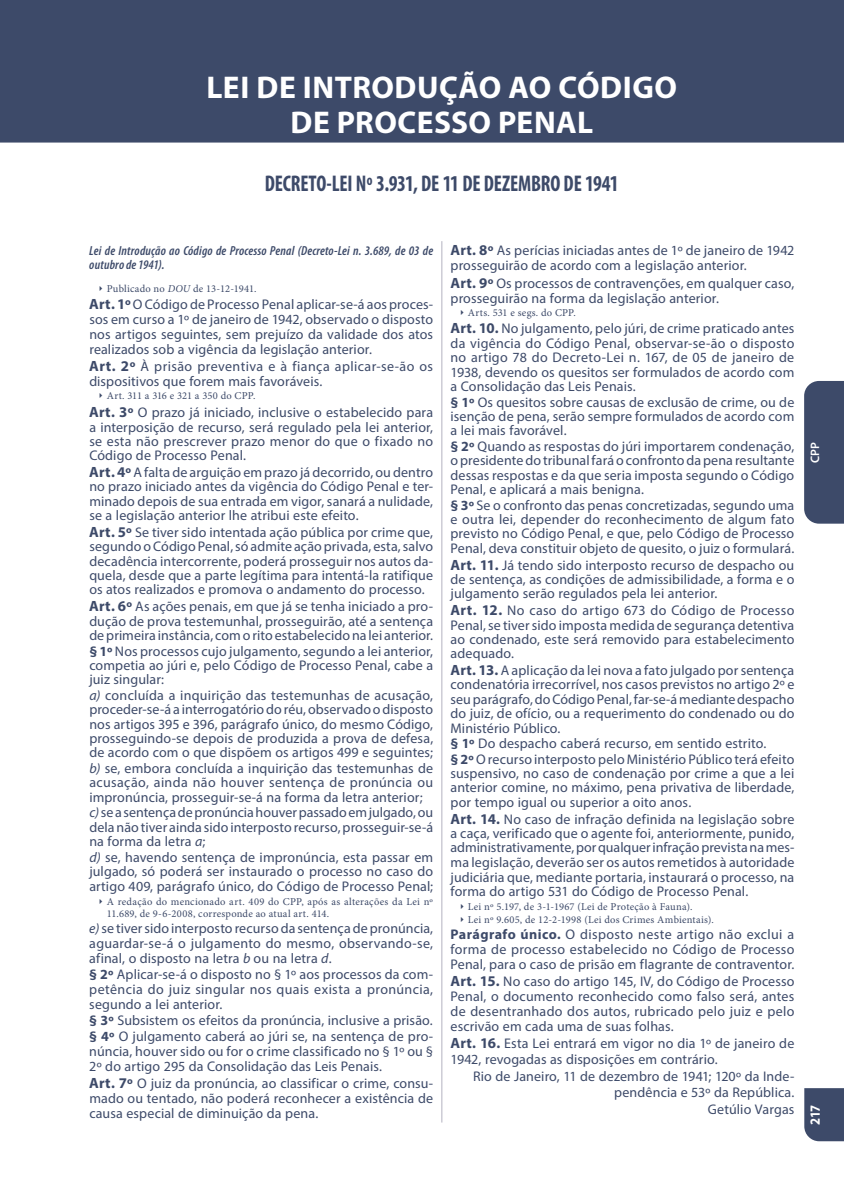
<style>
.page{position:relative;width:844px;height:1191px;background:#fff}
.page>*{position:absolute;margin:0;border:0;box-sizing:border-box;transform-origin:0 0}
.t1{font:700 31.5px/35px "Myriad Pro";letter-spacing:.015em;color:#fff;text-align:center}
.t2{font:700 condensed 22.75px "Myriad Pro";letter-spacing:-.01em;color:#3d4a69;scale:.91 1}
.t3{font:14px/14.7px "Myriad Pro";letter-spacing:.01em;color:#3d4a69;text-align:justify}
.t4{font:700 14px "Myriad Pro";color:#fff;scale:.9 1}
.t5{font:italic 600 condensed 13.12px/14px "Myriad Pro";letter-spacing:.015em;color:#3d4a69}
.t6{font:600 12.25px "Myriad Pro";color:#fff}
.t7{font:10.5px/12.2px "Minion Pro";letter-spacing:.02em;color:#3d4a69}
.t8{font:10.5px "Minion Pro";color:#3d4a69}
.s1{font-style:italic}
.s2{font-weight:700;font-size:14.88px}
.s3{font-weight:700}
</style>
<div class="page">
<div style="left:804px;top:1088px;width:39px;height:53px;background:#3d4a69"></div>
<div style="left:804px;top:381px;width:39px;height:142px;background:#3d4a69"></div>
<hr style="left:441px;top:241px;width:1px;height:881px;background:#b3b2c0">
<div style="left:0;top:0;width:843px;height:142px;background:#3d4a69"></div>
<h1 class="t1" style="left:206px;top:69px;width:471px">LEI DE INTRODUÇÃO AO CÓDIGO<br>DE PROCESSO PENAL</h1>
<h2 class="t2" style="left:265px;top:169px;width:390px">DECRETO‑LEI Nº 3.931, DE 11 DE DEZEMBRO DE 1941</h2>
<p class="t5" style="left:89px;top:243px;width:345px">Lei de Introdução ao Código de Processo Penal (Decreto‑Lei n. 3.689, de 03 de outubro de 1941).</p>
<p class="t7" style="left:107px;top:282px;width:151px">Publicado no <span class="s1">DOU</span> de 13-12-1941.</p>
<p class="t3" style="left:89px;top:297px;width:345px"><span class="s2">Art. 1º</span>O Código de Processo Penal aplicar‑se‑á aos proces&shy;sos em curso a 1º de janeiro de 1942, observado o disposto nos artigos seguintes, sem prejuízo da validade dos atos realizados sob a vigência da legislação anterior.</p>
<p class="t3" style="left:89px;top:359px;width:345px"><span class="s2">Art. 2º</span> À prisão preventiva e à fiança aplicar‑se‑ão os dispositivos que forem mais favoráveis.</p>
<p class="t8" style="left:107px;top:389px;width:150px">Art. 311 a 316 e 321 a 350 do CPP.</p>
<p class="t3" style="left:89px;top:404px;width:345px"><span class="s2">Art. 3º</span> O prazo já iniciado, inclusive o estabelecido para a interposição de recurso, será regulado pela lei anterior, se esta não prescrever prazo menor do que o fixado no Código de Processo Penal.</p>
<p class="t3" style="left:89px;top:465px;width:345px"><span class="s2">Art. 4º</span> A falta de arguição em prazo já decorrido, ou dentro no prazo iniciado antes da vigência do Código Penal e ter&shy;minado depois de sua entrada em vigor, sanará a nulidade, se a legislação anterior lhe atribui este efeito.</p>
<p class="t3" style="left:89px;top:525px;width:345px"><span class="s2">Art. 5º</span> Se tiver sido intentada ação pública por crime que, segundo o Código Penal, só admite ação privada, esta, salvo decadência intercorrente, poderá prosseguir nos autos da&shy;quela, desde que a parte legítima para intentá‑la ratifique os atos realizados e promova o andamento do processo.</p>
<p class="t3" style="left:89px;top:599px;width:345px;text-align:left"><span class="s2">Art. 6º</span> As ações penais, em que já se tenha iniciado a pro&shy;dução de prova testemunhal, prosseguirão, até a sentença de primeira instância, com o rito estabelecido na lei anterior. <span class="s3">§ 1º</span> Nos processos cujo julgamento, segundo a lei anterior, competia ao júri e, pelo Código de Processo Penal, cabe a juiz singular:<br><span class="s1">a)</span> concluída a inquirição das testemunhas de acusação, proceder‑se‑á a interrogatório do réu, observado o disposto nos artigos 395 e 396, parágrafo único, do mesmo Código, prosseguindo‑se depois de produzida a prova de defesa, de acordo com o que dispõem os artigos 499 e seguintes; <span class="s1">b)</span> se, embora concluída a inquirição das testemunhas de acusação, ainda não houver sentença de pronúncia ou impronúncia, prosseguir‑se‑á na forma da letra anterior; <span class="s1">c)</span> se a sentença de pronúncia houver passado em julgado, ou dela não tiver ainda sido interposto recurso, prosseguir‑se‑á na forma da letra <span class="s1">a</span>;<br><span class="s1">d)</span> se, havendo sentença de impronúncia, esta passar em julgado, só poderá ser instaurado o processo no caso do artigo 409, parágrafo único, do Código de Processo Penal;</p>
<p class="t7" style="left:107px;top:895px;width:328px">A redação do mencionado art. 409 do CPP, após as alterações da Lei nº<br>11.689, de 9-6-2008, corresponde ao atual art. 414.</p>
<p class="t3" style="left:89px;top:920px;width:345px;line-height:15.2px;text-align:left"><span class="s1">e)</span> se tiver sido interposto recurso da sentença de pronúncia, aguardar‑se‑á o julgamento do mesmo, observando‑se, afinal, o disposto na letra <span class="s1">b</span> ou na letra <span class="s1">d</span>.<br><span class="s3">§ 2º</span> Aplicar‑se‑á o disposto no § 1º aos processos da com&shy;petência do juiz singular nos quais exista a pronúncia, segundo a lei anterior.<br><span class="s3">§ 3º</span> Subsistem os efeitos da pronúncia, inclusive a prisão. <span class="s3">§ 4º</span> O julgamento caberá ao júri se, na sentença de pro&shy;núncia, houver sido ou for o crime classificado no § 1º ou § 2º do artigo 295 da Consolidação das Leis Penais.</p>
<p class="t3" style="left:89px;top:1075px;width:345px"><span class="s2">Art. 7º</span> O juiz da pronúncia, ao classificar o crime, consu&shy;mado ou tentado, não poderá reconhecer a existência de causa especial de diminuição da pena.</p>
<p class="t3" style="left:450px;top:243px;width:345px"><span class="s2">Art. 8º</span> As perícias iniciadas antes de 1º de janeiro de 1942 prosseguirão de acordo com a legislação anterior.</p>
<p class="t3" style="left:450px;top:275px;width:345px"><span class="s2">Art. 9º</span> Os processos de contravenções, em qualquer caso, prosseguirão na forma da legislação anterior.</p>
<p class="t7" style="left:467px;top:306px;width:109px">Arts. 531 e segs. do CPP.</p>
<p class="t3" style="left:450px;top:321px;width:345px;text-align:left"><span class="s2">Art. 10.</span> No julgamento, pelo júri, de crime praticado antes da vigência do Código Penal, observar‑se‑ão o disposto no artigo 78 do Decreto‑Lei n. 167, de 05 de janeiro de 1938, devendo os quesitos ser formulados de acordo com a Consolidação das Leis Penais.<br><span class="s3">§ 1º</span> Os quesitos sobre causas de exclusão de crime, ou de isenção de pena, serão sempre formulados de acordo com a lei mais favorável.<br><span class="s3">§ 2º</span> Quando as respostas do júri importarem condenação, o presidente do tribunal fará o confronto da pena resultante dessas respostas e da que seria imposta segundo o Código Penal, e aplicará a mais benigna.<br><span class="s3">§ 3º</span> Se o confronto das penas concretizadas, segundo uma e outra lei, depender do reconhecimento de algum fato previsto no Código Penal, e que, pelo Código de Processo Penal, deva constituir objeto de quesito, o juiz o formulará.</p>
<p class="t3" style="left:450px;top:557px;width:345px"><span class="s2">Art. 11.</span> Já tendo sido interposto recurso de despacho ou de sentença, as condições de admissibilidade, a forma e o julgamento serão regulados pela lei anterior.</p>
<p class="t3" style="left:450px;top:603px;width:345px"><span class="s2">Art. 12.</span> No caso do artigo 673 do Código de Processo Penal, se tiver sido imposta medida de segurança detentiva ao condenado, este será removido para estabelecimento adequado.</p>
<p class="t3" style="left:450px;top:663px;width:345px;text-align:left"><span class="s2">Art. 13.</span> A aplicação da lei nova a fato julgado por sentença condenatória irrecorrível, nos casos previstos no artigo 2º e seu parágrafo, do Código Penal, far‑se‑á mediante despacho do juiz, de ofício, ou a requerimento do condenado ou do Ministério Público.<br><span class="s3">§ 1º</span> Do despacho caberá recurso, em sentido estrito.<br><span class="s3">§ 2º</span> O recurso interposto pelo Ministério Público terá efeito suspensivo, no caso de condenação por crime a que a lei anterior comine, no máximo, pena privativa de liberdade, por tempo igual ou superior a oito anos.</p>
<p class="t3" style="left:450px;top:811px;width:345px"><span class="s2">Art. 14.</span> No caso de infração definida na legislação sobre a caça, verificado que o agente foi, anteriormente, punido, administrativamente, por qualquer infração prevista na mes&shy;ma legislação, deverão ser os autos remetidos à autoridade judiciária que, mediante portaria, instaurará o processo, na forma do artigo 531 do Código de Processo Penal.</p>
<p class="t7" style="left:467px;top:899px;width:247px;line-height:13.3px">Lei nº 5.197, de 3-1-1967 (Lei de Proteção à Fauna).<br>Lei nº 9.605, de 12-2-1998 (Lei dos Crimes Ambientais).</p>
<p class="t3" style="left:450px;top:926px;width:345px"><span class="s3">Parágrafo único.</span> O disposto neste artigo não exclui a forma de processo estabelecido no Código de Processo Penal, para o caso de prisão em flagrante de contraventor.</p>
<p class="t3" style="left:450px;top:973px;width:345px"><span class="s2">Art. 15.</span> No caso do artigo 145, IV, do Código de Processo Penal, o documento reconhecido como falso será, antes de desentranhado dos autos, rubricado pelo juiz e pelo escrivão em cada uma de suas folhas.</p>
<p class="t3" style="left:450px;top:1035px;width:345px;line-height:15.8px"><span class="s2">Art. 16.</span> Esta Lei entrará em vigor no dia 1º de janeiro de<br>1942, revogadas as disposições em contrário.</p>
<p class="t3" style="left:473px;top:1067px;width:323px;line-height:16.4px;text-align:right">Rio de Janeiro, 11 de dezembro de 1941; 120º da Inde&shy;pendência e 53º da República.<br>Getúlio Vargas</p>
<p class="t6" style="left:806px;top:463px;width:23px;rotate:-90deg">CPP</p>
<p class="t4" style="left:805px;top:1124px;width:24px;rotate:-90deg">217</p>
</div>
